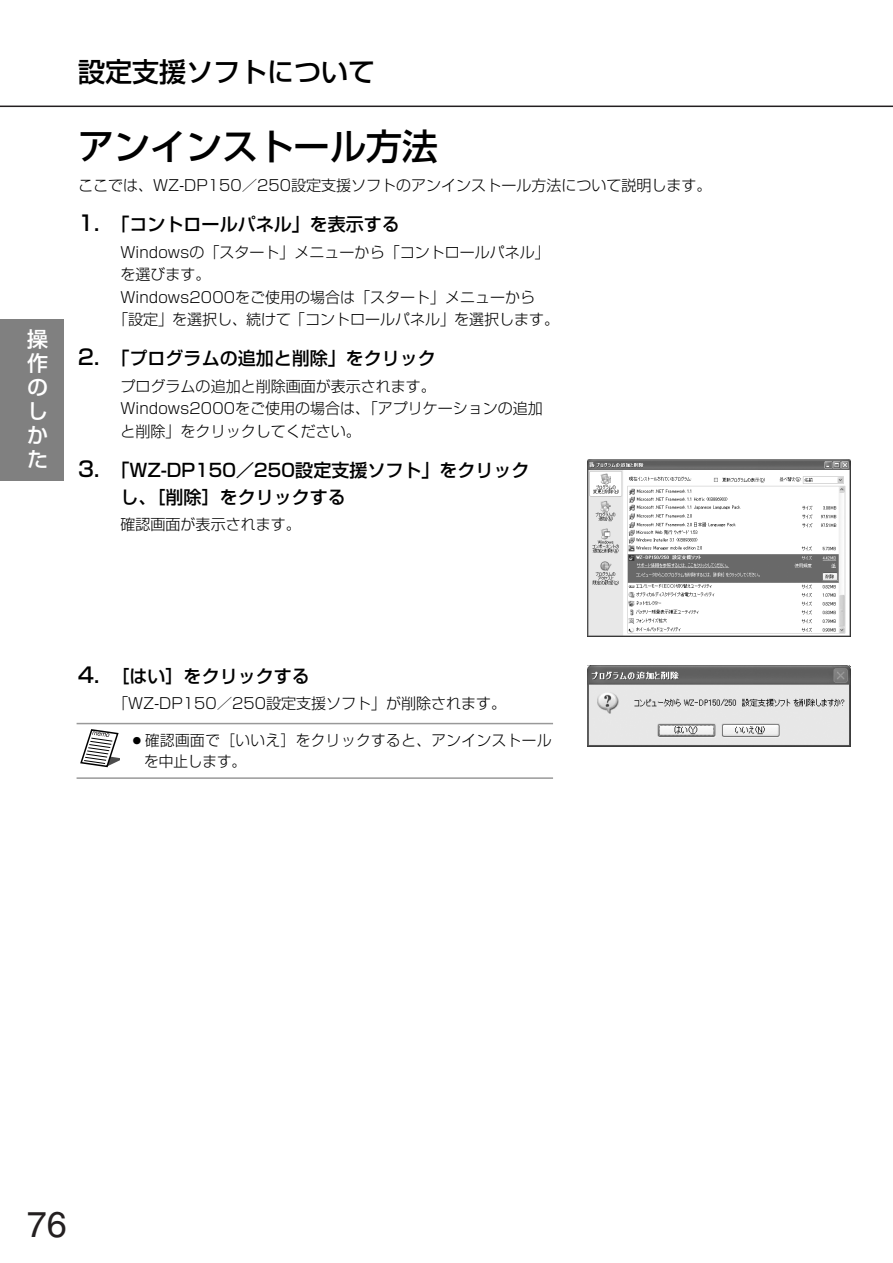
<style>
.page{position:relative;width:893px;height:1263px;background:#fff}
.page>*{position:absolute;margin:0;border:0;box-sizing:border-box;transform-origin:0 0}
.t1{font:500 36px "Shin Go";color:#000}
.t2{font:36px "Helvetica";color:#231f20}
.t3{font:500 27px "Shin Go";color:#000}
.t4{font:500 21px/24px "Shin Go";color:#fff;text-align:justify}
.t5{font:500 18px/27px "Shin Go";color:#000}
.t6{font:300 15px/22.5px "Shin Go";color:#000}
.t7{font:300 15px/21px "Shin Go";letter-spacing:.035em;color:#000}
.s1{font-size:21px}
</style>
<div class="page">
<hr style="left:0;top:106px;width:892px;height:1px;background:#231f20">
<div style="left:0;top:319px;width:64px;height:161px;background:#808080"></div>
<svg style="left:80px;top:729px;width:40px;height:39px"></svg>
<hr style="left:77px;top:723px;width:476px;height:1px;background:#999">
<hr style="left:77px;top:777px;width:476px;height:2px;background:#999">
<img style="left:587px;top:459px;width:263px;height:177px">
<img style="left:587px;top:665px;width:263px;height:81px">
<h3 class="t4" style="left:27px;top:330px;width:22px">操作のしかた</h3>
<h2 class="t3" style="left:78px;top:62px;width:299px">設定支援ソフトについて</h2>
<h1 class="t1" style="left:78px;top:133px;width:361px">アンインストール方法</h1>
<p class="t6" style="left:78px;top:176px;width:635px">ここでは、WZ-DP150／250設定支援ソフトのアンインストール方法について説明します。</p>
<p class="t5" style="left:78px;top:213px;width:323px"><span class="s1">1.</span> 「コントロールパネル」を表示する</p>
<p class="t6" style="left:121px;top:243px;width:430px">Windowsの「スタート」メニューから「コントロールパネル」</p>
<p class="t6" style="left:121px;top:265px;width:91px">を選びます。</p>
<p class="t6" style="left:121px;top:288px;width:416px">Windows2000をご使用の場合は「スタート」メニューから</p>
<p class="t6" style="left:113px;top:310px;width:447px">「設定」を選択し、続けて「コントロールパネル」を選択します。</p>
<p class="t5" style="left:78px;top:347px;width:359px"><span class="s1">2.</span> 「プログラムの追加と削除」をクリック</p>
<p class="t6" style="left:121px;top:377px;width:423px">プログラムの追加と削除画面が表示されます。<br>Windows2000をご使用の場合は、「アプリケーションの追加と削除」をクリックしてください。</p>
<p class="t5" style="left:121px;top:458px;width:410px;text-indent:-43px"><span class="s1">3.</span> 「WZ-DP150／250設定支援ソフト」をクリックし、［削除］をクリックする</p>
<p class="t6" style="left:121px;top:515px;width:181px">確認画面が表示されます。</p>
<p class="t5" style="left:78px;top:664px;width:233px"><span class="s1">4.</span> ［はい］をクリックする</p>
<p class="t6" style="left:113px;top:694px;width:394px">「WZ-DP150／250設定支援ソフト」が削除されます。</p>
<p class="t7" style="left:144px;top:732px;width:409px;text-indent:-15px">○確認画面で［いいえ］をクリックすると、アンインストールを中止します。</p>
<h1 class="t2" style="left:27px;top:1211px;width:42px">76</h1>
</div>
